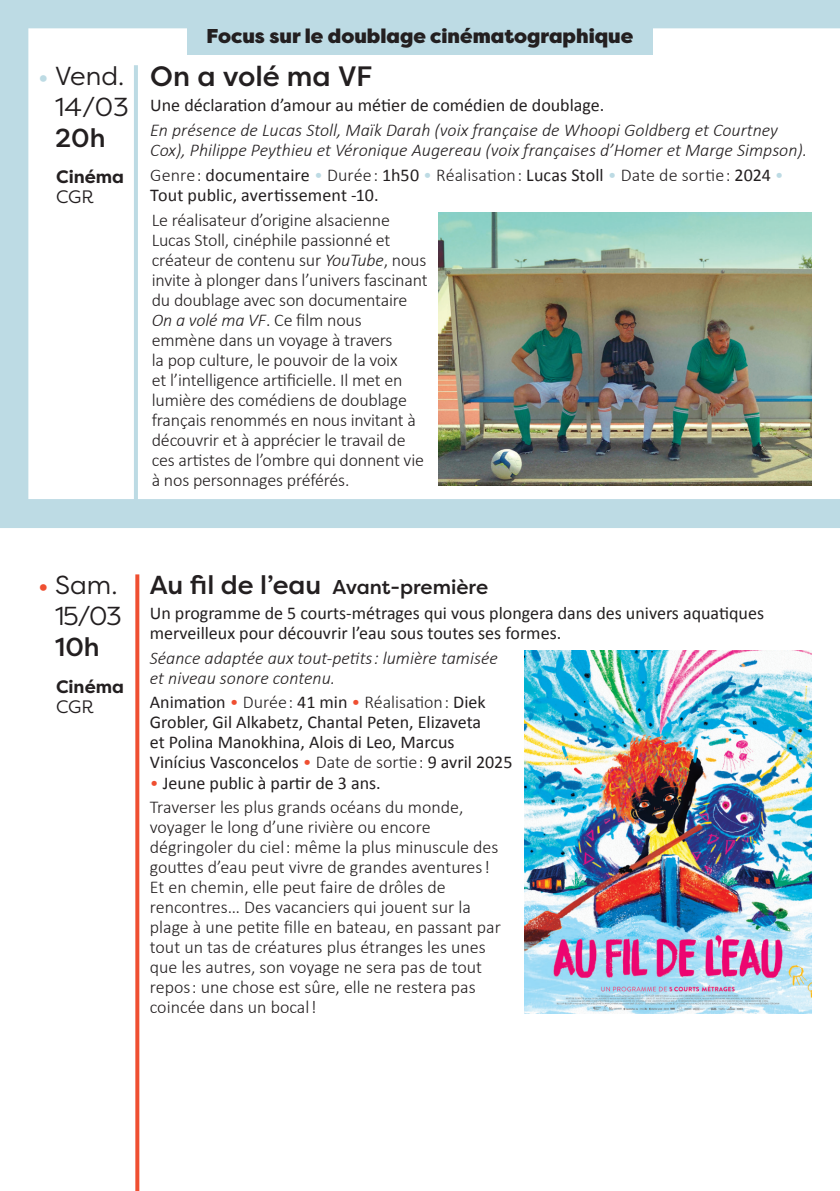
<style>
.page{position:relative;width:840px;height:1191px;background:#fff}
.page>*{position:absolute;margin:0;border:0;box-sizing:border-box;transform-origin:0 0}
.t1{font:500 28px "Filson Pro";color:#231f20}
.t2{font:26px/31.2px "Filson Pro";color:#231f20;text-align:right}
.t3{font:500 26px "Filson Pro";color:#231f20}
.t4{font:900 20px "Filson Pro";color:#231f20}
.t5{font:500 20px "Filson Pro";color:#231f20}
.t6{font:300 18px/20px "Calibri";letter-spacing:-.01em;color:#231f20}
.t7{font:18px/20px "Calibri";color:#231f20}
.t8{font:italic 300 18px/20px "Calibri";color:#231f20}
.t9{font:700 18px "Filson Pro";color:#231f20}
.t10{font:18px "Filson Pro";letter-spacing:-.005em;color:#231f20}
.s1{font-weight:500;color:#bddbe4}
.s2{font-weight:300}
.s3{font-weight:300;color:#bddbe4}
.s4{font-style:italic}
.s5{font-weight:500;color:#ef4f31}
.s6{font-weight:300;color:#ef4f31}
.s7{color:#ef4f31}
.s8{font-weight:400}
</style>
<div class="page">
<svg style="left:0;top:0;width:839px;height:528px"></svg>
<div style="left:187px;top:5px;width:465px;height:49px;background:#bddbe4"></div>
<img style="left:438px;top:212px;width:373px;height:274px">
<hr style="left:134px;top:65px;width:4px;height:453px;background:#bddbe4">
<img style="left:524px;top:650px;width:287px;height:363px">
<svg style="left:135px;top:574px;width:4px;height:617px;background:#f05e42"></svg>
<h2 class="t2" style="left:38px;top:59px;width:92px"><span class="s1">•</span> Vend.<br>14/03</h2>
<h2 class="t3" style="left:55px;top:120px;width:52px">20h</h2>
<p class="t9" style="left:56px;top:166px;width:69px">Cinéma</p>
<p class="t10" style="left:56px;top:185px;width:39px">CGR</p>
<p class="t4" style="left:206px;top:24px;width:428px">Focus sur le doublage cinématographique</p>
<h1 class="t1" style="left:150px;top:57px;width:223px">On a volé ma VF</h1>
<p class="t7" style="left:150px;top:95px;width:455px">Une déclaration d’amour au métier de comédien de doublage.</p>
<p class="t8" style="left:150px;top:120px;width:658px">En présence de Lucas Stoll, Maïk Darah (voix française de Whoopi Goldberg et Courtney<br>Cox), Philippe Peythieu et Véronique Augereau (voix françaises d’Homer et Marge Simpson).</p>
<p class="t7" style="left:150px;top:165px;width:634px"><span class="s2">Genre :</span> documentaire <span class="s3">•</span> <span class="s2">Durée :</span> 1h50 <span class="s3">•</span> <span class="s2">Réalisation :</span> Lucas Stoll <span class="s3">•</span> <span class="s2">Date de sortie :</span> 2024 <span class="s3">•<br></span>Tout public, avertissement -10.</p>
<p class="t6" style="left:152px;top:209px;width:277px">Le réalisateur d’origine alsacienne Lucas Stoll, cinéphile passionné et créateur de contenu sur <span class="s4">YouTube</span>, nous invite à plonger dans l’univers fascinant du doublage avec son documentaire <span class="s4">On a volé ma VF</span>. Ce film nous emmène dans un voyage à travers<br>la pop culture, le pouvoir de la voix<br>et l’intelligence artificielle. Il met en lumière des comédiens de doublage français renommés en nous invitant à découvrir et à apprécier le travail de ces artistes de l’ombre qui donnent vie à nos personnages préférés.</p>
<h2 class="t2" style="left:38px;top:568px;width:85px"><span class="s5">•</span> Sam.<br>15/03</h2>
<h2 class="t3" style="left:55px;top:629px;width:46px">10h</h2>
<p class="t9" style="left:56px;top:675px;width:69px">Cinéma</p>
<p class="t10" style="left:56px;top:694px;width:39px">CGR</p>
<h2 class="t3" style="left:150px;top:567px;width:173px">Au fil de l’eau</h2>
<p class="t5" style="left:332px;top:573px;width:157px">Avant-première</p>
<p class="t7" style="left:150px;top:603px;width:615px">Un programme de 5 courts-métrages qui vous plongera dans des univers aquatiques merveilleux pour découvrir l’eau sous toutes ses formes.</p>
<p class="t8" style="left:150px;top:647px;width:349px">Séance adaptée aux tout-petits : lumière tamisée et niveau sonore contenu.</p>
<p class="t7" style="left:150px;top:692px;width:364px">Animation <span class="s6">•</span> <span class="s2">Durée :</span> 41 min <span class="s6">•</span> <span class="s2">Réalisation :</span> Diek Grobler, Gil Alkabetz, Chantal Peten, Elizaveta<br>et Polina Manokhina, Alois di Leo, Marcus Vinícius Vasconcelos <span class="s6">•</span> <span class="s2">Date de sortie :</span> 9 avril 2025</p>
<p class="t6" style="left:150px;top:770px;width:315px;line-height:24.8px"><span class="s7">•</span> <span class="s8">Jeune public à partir de 3 ans.<br></span>Traverser les plus grands océans du monde,</p>
<p class="t6" style="left:150px;top:817px;width:352px">voyager le long d’une rivière ou encore dégringoler du ciel : même la plus minuscule des gouttes d’eau peut vivre de grandes aventures !<br>Et en chemin, elle peut faire de drôles de rencontres… Des vacanciers qui jouent sur la plage à une petite fille en bateau, en passant par tout un tas de créatures plus étranges les unes que les autres, son voyage ne sera pas de tout repos : une chose est sûre, elle ne restera pas coincée dans un bocal !</p>
</div>
